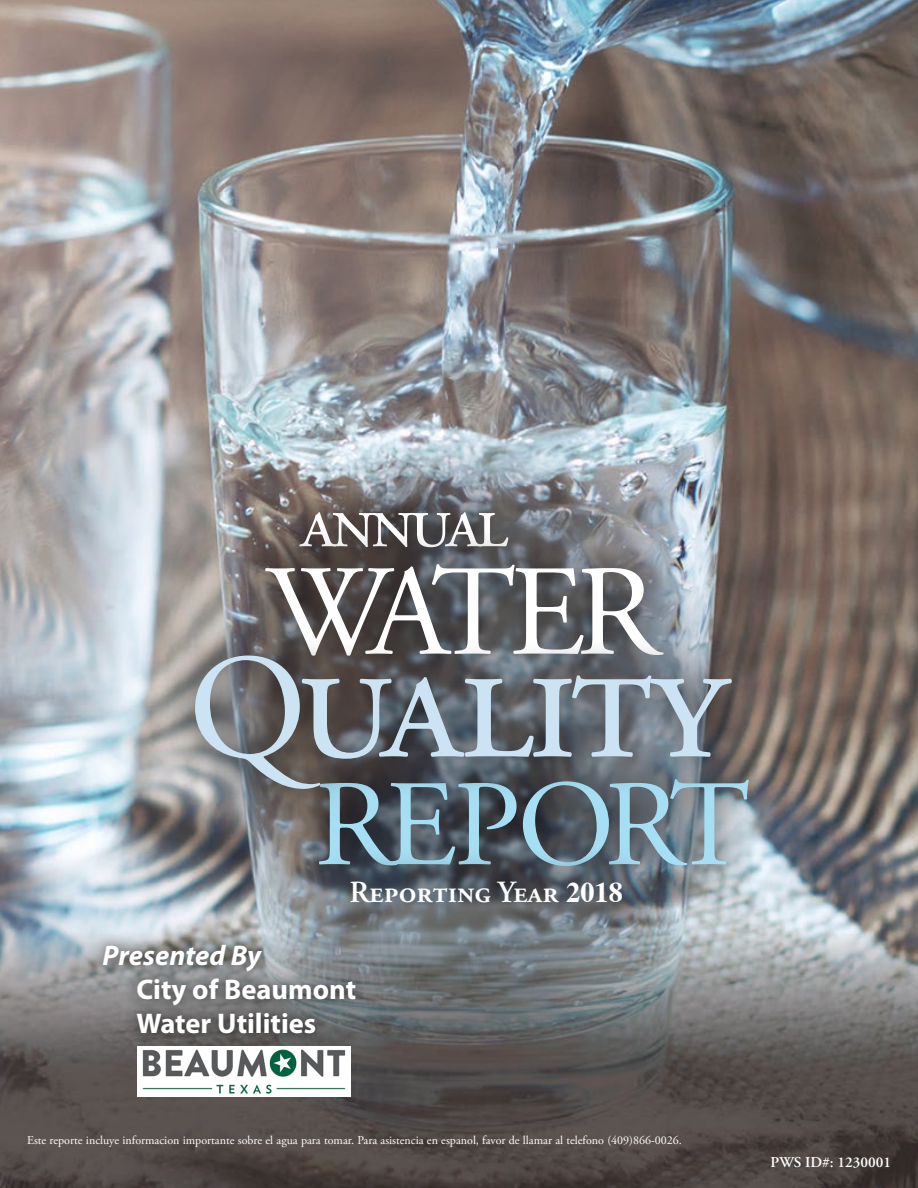
<style>
.page{position:relative;width:918px;height:1188px;background:#fff}
.page>*{position:absolute;margin:0;border:0;box-sizing:border-box;transform-origin:0 0}
.t1{font:177.45px "Adobe Garamond Pro";letter-spacing:-.035em;color:#cce3f3}
.t2{font:129px "Adobe Garamond Pro";letter-spacing:-.105em;color:#fff}
.t3{font:122.4px "Adobe Garamond Pro";letter-spacing:-.065em;color:#a6dff4}
.t4{font:76.05px "Adobe Garamond Pro";letter-spacing:-.06em;color:#fff}
.t5{font:600 30.75px "Adobe Garamond Pro";color:#fff}
.t6{font:700 28.5px "Myriad Pro";color:#fff}
.t7{font:italic 700 28.5px "Myriad Pro";color:#fff}
.PWS_ID{font:600 15px "Adobe Garamond Pro";color:#fff}
.Translation_text{font:12px "Adobe Garamond Pro";color:#fff}
.s1{font-size:148.95px}
.s2{font-family:"Times";font-weight:700;font-size:28.35px}
</style>
<div class="page">
<img style="left:0;top:0;width:918px;height:1188px">
<svg style="left:200px;top:437px;width:541px;height:600px;background:#848b90"></svg>
<div style="left:263px;top:473px;width:284px;height:114px;background:#000;opacity:.9"></div>
<div style="left:228px;top:526px;width:472px;height:169px;background:#000;opacity:.9"></div>
<div style="left:282px;top:741px;width:506px;height:164px;background:#000;opacity:.9"></div>
<div style="left:155px;top:616px;width:614px;height:213px;background:#000;opacity:.9"></div>
<div style="left:313px;top:843px;width:348px;height:101px;background:#000;opacity:.9"></div>
<div style="left:90px;top:931px;width:279px;height:116px;background:#000;opacity:.75"></div>
<img style="left:138px;top:1047px;width:213px;height:50px">
<h3 class="t4" style="left:301px;top:476px;width:209px">annual</h3>
<h2 class="t2" style="left:266px;top:535px;width:395px">WATER</h2>
<h1 class="t1" style="left:188px;top:594px;width:542px"><span class="s1">Q</span>uality</h1>
<h3 class="t3" style="left:314px;top:752px;width:437px">REPORT</h3>
<h3 class="t5" style="left:349px;top:875px;width:275px">Reporting Year <span class="s2">2018</span></h3>
<p class="t7" style="left:103px;top:937px;width:160px">Presented By</p>
<p class="t6" style="left:136px;top:971px;width:221px">City of Beaumont</p>
<p class="t6" style="left:136px;top:1005px;width:181px">Water Utilities</p>
<p class="Translation_text" style="left:27px;top:1133px;width:656px">Este reporte incluye informacion importante sobre el agua para tomar. Para asistencia en espanol, favor de llamar al telefono (409)866-0026.</p>
<p class="PWS_ID" style="left:771px;top:1154px;width:122px">PWS ID#: 1230001</p>
</div>
